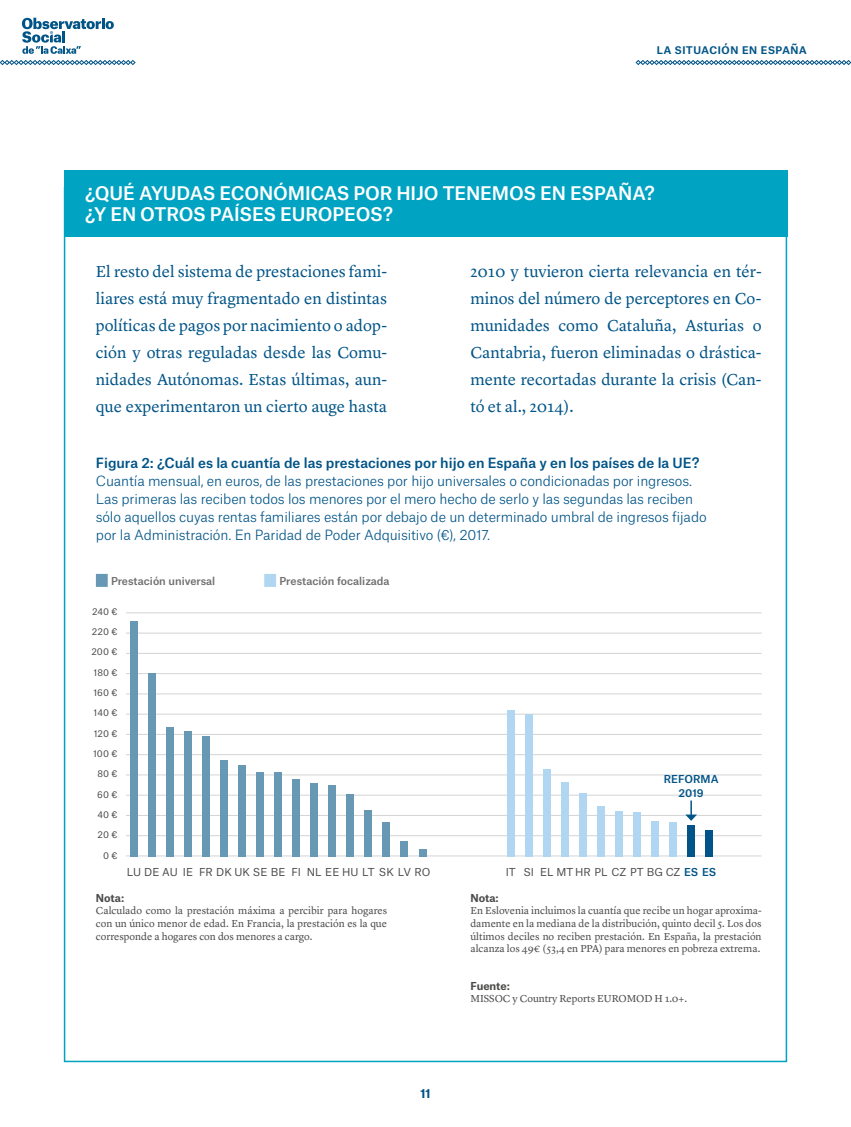
<style>
.page{position:relative;width:851px;height:1127px;background:#fff}
.page>*{position:absolute;margin:0;border:0;box-sizing:border-box;transform-origin:0 0}
.t1{font:500 18px/21.6px "Atlas Grotesk";letter-spacing:-.01em;color:#fff}
.t2{font:16.5px/27px "Lyon Text";color:#005487;text-align:justify}
.t3{font:300 13.5px/18px "Atlas Grotesk";letter-spacing:-.01em;color:#005487}
.t4{font:500 13.5px "Atlas Grotesk";color:#005487}
.t5{font:500 12px "Atlas Grotesk";color:#005487}
.t6{font:700 12px "Atlas Grotesk";color:#005487}
.t7{font:10.5px/12.6px "Lyon Text";color:#4a4a49;text-align:justify}
.t8{font:10.5px "Atlas Grotesk";color:#4a4a49}
.t9{font:500 10.5px "Atlas Grotesk";letter-spacing:-.01em;color:#706f6f}
.t10{font:700 10.5px "Atlas Grotesk";letter-spacing:-.005em;color:#4a4a49}
.t11{font:500 10.5px/14.7px "Atlas Grotesk";color:#005487;text-align:center}
.t12{font:9px "Atlas Grotesk";color:#4a4a49}
.s1{font-weight:500;color:#005487}
</style>
<div class="page">
<svg style="left:0;top:60px;width:136px;height:5px"></svg>
<svg style="left:22px;top:18px;width:92px;height:36px"></svg>
<hr style="left:126px;top:612px;width:635px;height:1px;background:#d4d4d4">
<hr style="left:126px;top:633px;width:635px;height:1px;background:#d4d4d4">
<hr style="left:126px;top:653px;width:635px;height:1px;background:#d4d4d4">
<hr style="left:126px;top:673px;width:635px;height:1px;background:#d4d4d4">
<hr style="left:126px;top:693px;width:635px;height:1px;background:#d4d4d4">
<hr style="left:126px;top:714px;width:635px;height:1px;background:#d4d4d4">
<hr style="left:126px;top:734px;width:635px;height:1px;background:#d4d4d4">
<hr style="left:126px;top:754px;width:635px;height:1px;background:#d4d4d4">
<hr style="left:126px;top:774px;width:635px;height:1px;background:#d4d4d4">
<hr style="left:126px;top:795px;width:635px;height:1px;background:#d4d4d4">
<hr style="left:126px;top:815px;width:635px;height:1px;background:#d4d4d4">
<hr style="left:126px;top:835px;width:635px;height:1px;background:#d4d4d4">
<hr style="left:126px;top:855px;width:635px;height:1px;background:#d4d4d4">
<div style="left:64px;top:170px;width:723px;height:66px;background:#00a3c2"></div>
<svg style="left:96px;top:574px;width:12px;height:13px"></svg>
<div style="left:264px;top:574px;width:12px;height:13px;background:#b0d6f2"></div>
<div style="left:130px;top:621px;width:8px;height:235px;background:#6799b5"></div>
<div style="left:148px;top:673px;width:8px;height:183px;background:#6799b5"></div>
<div style="left:166px;top:727px;width:8px;height:129px;background:#6799b5"></div>
<div style="left:184px;top:731px;width:8px;height:125px;background:#6799b5"></div>
<div style="left:202px;top:736px;width:8px;height:120px;background:#6799b5"></div>
<div style="left:220px;top:760px;width:8px;height:96px;background:#6799b5"></div>
<div style="left:238px;top:764px;width:8px;height:92px;background:#6799b5"></div>
<div style="left:256px;top:772px;width:8px;height:84px;background:#6799b5"></div>
<div style="left:274px;top:772px;width:8px;height:84px;background:#6799b5"></div>
<div style="left:292px;top:779px;width:8px;height:77px;background:#6799b5"></div>
<div style="left:310px;top:783px;width:8px;height:73px;background:#6799b5"></div>
<div style="left:328px;top:785px;width:8px;height:71px;background:#6799b5"></div>
<div style="left:346px;top:794px;width:8px;height:62px;background:#6799b5"></div>
<div style="left:364px;top:810px;width:8px;height:46px;background:#6799b5"></div>
<div style="left:382px;top:822px;width:8px;height:34px;background:#6799b5"></div>
<div style="left:400px;top:840px;width:8px;height:16px;background:#6799b5"></div>
<div style="left:418px;top:849px;width:8px;height:7px;background:#6799b5"></div>
<div style="left:507px;top:710px;width:7px;height:146px;background:#b0d6f2"></div>
<div style="left:525px;top:714px;width:7px;height:142px;background:#b0d6f2"></div>
<div style="left:543px;top:769px;width:7px;height:87px;background:#b0d6f2"></div>
<div style="left:561px;top:781px;width:7px;height:75px;background:#b0d6f2"></div>
<div style="left:579px;top:793px;width:7px;height:63px;background:#b0d6f2"></div>
<div style="left:597px;top:806px;width:7px;height:50px;background:#b0d6f2"></div>
<div style="left:615px;top:811px;width:7px;height:45px;background:#b0d6f2"></div>
<div style="left:633px;top:812px;width:7px;height:44px;background:#b0d6f2"></div>
<div style="left:651px;top:820px;width:7px;height:36px;background:#b0d6f2"></div>
<div style="left:669px;top:822px;width:7px;height:34px;background:#b0d6f2"></div>
<div style="left:687px;top:825px;width:7px;height:31px;background:#005487"></div>
<div style="left:705px;top:829px;width:8px;height:27px;background:#005487"></div>
<svg style="left:685px;top:800px;width:12px;height:21px"></svg>
<svg style="left:635px;top:60px;width:215px;height:5px"></svg>
<p class="t5" style="left:656px;top:39px;width:152px">la situación en españa</p>
<h1 class="t1" style="left:85px;top:180px;width:571px">¿QUÉ AYUDAS ECONÓMICAS POR HIJO TENEMOS EN ESPAÑA? ¿Y EN OTROS PAÍSES EUROPEOS?</h1>
<p class="t2" style="left:96px;top:257px;width:293px">El resto del sistema de prestaciones fami&shy;liares está muy fragmentado en distintas políticas de pagos por nacimiento o adop&shy;ción y otras reguladas desde las Comu&shy;nidades Autónomas. Estas últimas, aun&shy;que experimentaron un cierto auge hasta</p>
<h2 class="t2" style="left:470px;top:256px;width:293px">2010 y tuvieron cierta relevancia en tér&shy;minos del número de perceptores en Co&shy;munidades como Cataluña, Asturias o Cantabria, fueron eliminadas o drástica&shy;mente recortadas durante la crisis (Can&shy;tó et al., 2014).</h2>
<p class="t4" style="left:96px;top:452px;width:605px">Figura 2: ¿Cuál es la cuantía de las prestaciones por hijo en España y en los países de la UE?</p>
<p class="t3" style="left:96px;top:471px;width:612px">Cuantía mensual, en euros, de las prestaciones por hijo universales o condicionadas por ingresos.<br>Las primeras las reciben todos los menores por el mero hecho de serlo y las segundas las reciben sólo aquellos cuyas rentas familiares están por debajo de un determinado umbral de ingresos fijado por la Administración. En Paridad de Poder Adquisitivo (€), 2017.</p>
<p class="t9" style="left:111px;top:572px;width:106px">Prestación universal</p>
<p class="t9" style="left:279px;top:572px;width:111px">Prestación focalizada</p>
<p class="t12" style="left:92px;top:604px;width:27px">240 €</p>
<p class="t12" style="left:92px;top:624px;width:27px">220 €</p>
<p class="t12" style="left:94px;top:665px;width:25px">180 €</p>
<p class="t12" style="left:93px;top:685px;width:26px">160 €</p>
<p class="t12" style="left:94px;top:706px;width:25px">140 €</p>
<p class="t12" style="left:94px;top:726px;width:25px">120 €</p>
<p class="t12" style="left:93px;top:746px;width:26px">100 €</p>
<p class="t12" style="left:97px;top:767px;width:22px">80 €</p>
<p class="t12" style="left:97px;top:787px;width:22px">60 €</p>
<p class="t12" style="left:97px;top:807px;width:22px">40 €</p>
<p class="t12" style="left:97px;top:828px;width:21px">20 €</p>
<p class="t12" style="left:103px;top:848px;width:16px">0 €</p>
<p class="t12" style="left:91px;top:645px;width:28px">200 €</p>
<p class="t11" style="left:663px;top:770px;width:56px">REFORMA<br>2019</p>
<p class="t8" style="left:127px;top:863px;width:305px">LU DE AU IE FR DK UK SE BE FI NL EE HU LT SK LV RO</p>
<p class="t8" style="left:505px;top:863px;width:212px">IT SI EL MT HR PL CZ PT BG CZ <span class="s1">ES ES</span></p>
<p class="t10" style="left:96px;top:889px;width:30px">Nota:</p>
<p class="t7" style="left:96px;top:903px;width:293px">Calculado como la prestación máxima a percibir para hogares con un único menor de edad. En Francia, la prestación es la que corresponde a hogares con dos menores a cargo.</p>
<p class="t6" style="left:420px;top:1084px;width:12px">11</p>
<p class="t10" style="left:470px;top:889px;width:30px">Nota:</p>
<p class="t7" style="left:470px;top:903px;width:293px">En Eslovenia incluimos la cuantía que recibe un hogar aproxima&shy;damente en la mediana de la distribución, quinto decil 5. Los dos últimos deciles no reciben prestación. En España, la prestación alcanza los 49€ (53,4 en PPA) para menores en pobreza extrema.</p>
<p class="t10" style="left:470px;top:977px;width:41px">Fuente:</p>
<p class="t7" style="left:470px;top:991px;width:218px">MISSOC y Country Reports EUROMOD H 1.0+.</p>
</div>
